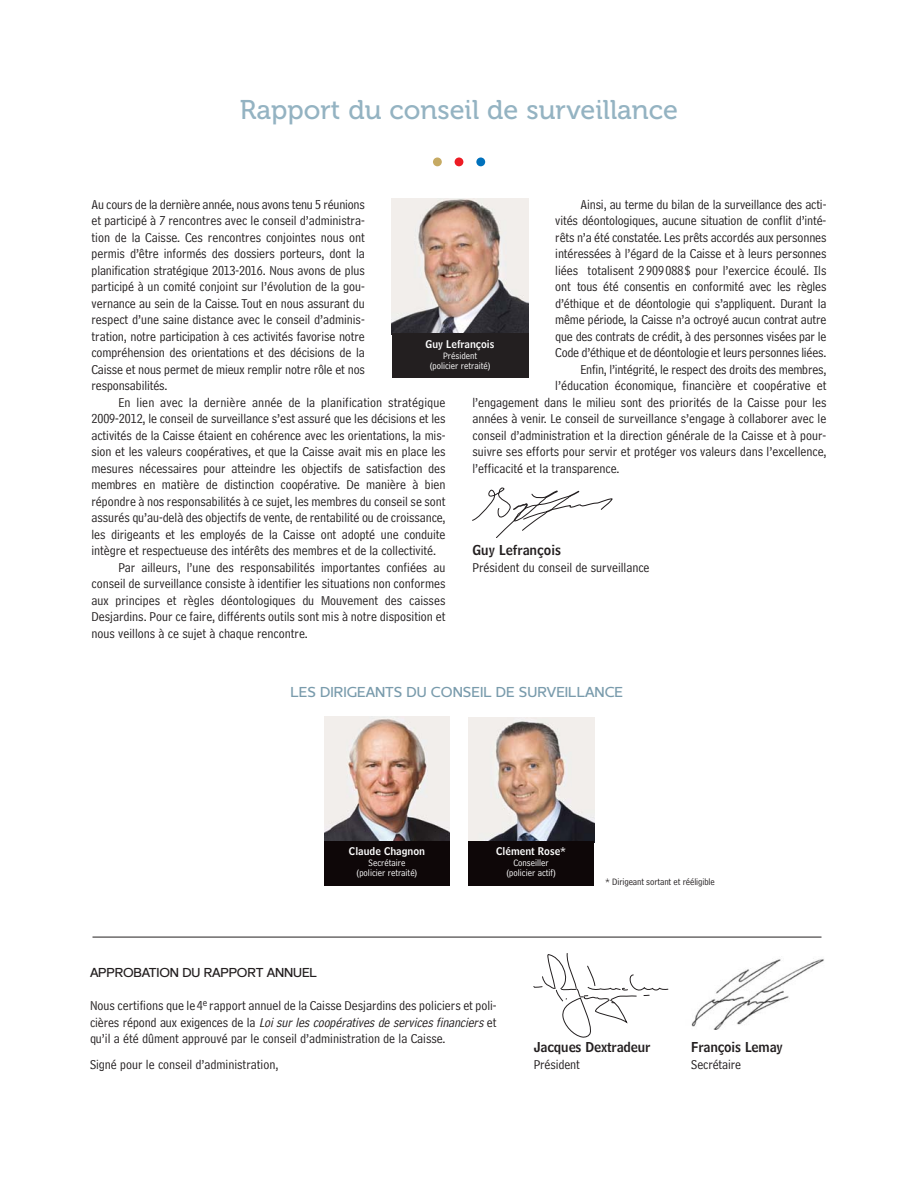
<style>
.page{position:relative;width:918px;height:1188px;background:#fff}
.page>*{position:absolute;margin:0;border:0;box-sizing:border-box;transform-origin:0 0}
.t1{font:27px "Museo 500";color:#94b3c2}
.t2{font:500 15px "Ezzo";color:#799bac}
.t3{font:13.5px/16.5px "Bell Centennial Address";letter-spacing:-.005em;color:#231f20;text-align:justify}
.t4{font:13.5px "Bell Centennial Name And Number";letter-spacing:-.01em;color:#231f20}
.t5{font:500 13.5px "Ezzo";letter-spacing:-.015em;color:#231f20}
.t6{font:10.5px "Bell Centennial Name And Number";color:#fff}
.t7{font:9.75px/9.8px "Bell Centennial Address";color:#fff;text-align:center}
.t8{font:9.75px "Bell Centennial Address";letter-spacing:-.01em;color:#231f20}
.s1{font-style:italic}
</style>
<div class="page">
<img style="left:392px;top:198px;width:136px;height:135px">
<div style="left:392px;top:333px;width:136px;height:45px;background:#231f20"></div>
<hr style="left:93px;top:937px;width:729px;height:1px;background:#231f20">
<div style="left:433px;top:157px;width:9px;height:9px;background:#c6aa63;border-radius:50%"></div>
<div style="left:455px;top:157px;width:8px;height:9px;background:#ed1c24;border-radius:50%"></div>
<div style="left:476px;top:157px;width:9px;height:9px;background:#0071bc;border-radius:50%"></div>
<svg style="left:533px;top:953px;width:136px;height:85px"></svg>
<img style="left:691px;top:958px;width:133px;height:72px">
<img style="left:324px;top:717px;width:126px;height:124px">
<img style="left:468px;top:717px;width:126px;height:124px">
<div style="left:324px;top:841px;width:126px;height:45px;background:#0e0708"></div>
<div style="left:468px;top:841px;width:126px;height:45px;background:#0e0708"></div>
<svg style="left:472px;top:488px;width:140px;height:50px"></svg>
<h1 class="t1" style="left:240px;top:100px;width:440px">Rapport du conseil de surveillance</h1>
<p class="t3" style="left:92px;top:197px;width:275px">Au cours de la dernière année, nous avons tenu 5 réu nions et participé à 7 rencontres avec le conseil d’administra&shy;tion de la Caisse. Ces rencontres conjointes nous ont permis d’être informés des dossiers porteurs, dont la planification stratégique 2013-2016. Nous avons de plus participé à un comité conjoint sur l’évolution de la gou&shy;vernance au sein de la Caisse. Tout en nous assurant du respect d’une saine distance avec le conseil d’adminis&shy;tration, notre participation à ces activités favorise notre compréhension des orientations et des décisions de la Caisse et nous permet de mieux remplir notre rôle et nos responsabilités.</p>
<p class="t3" style="left:118px;top:395px;width:329px">En lien avec la dernière année de la planification stratégique</p>
<p class="t3" style="left:92px;top:411px;width:356px">2009-2012, le conseil de surveillance s’est assuré que les décisions et les</p>
<p class="t3" style="left:92px;top:428px;width:355px">activités de la Caisse étaient en cohérence avec les orientations, la mis-</p>
<p class="t3" style="left:92px;top:444px;width:356px">sion et les valeurs coopératives, et que la Caisse avait mis en place les</p>
<p class="t3" style="left:92px;top:461px;width:356px">mesures nécessaires pour atteindre les objectifs de satisfaction des</p>
<p class="t3" style="left:92px;top:477px;width:356px">membres en matière de distinction coopérative. De manière à bien</p>
<p class="t3" style="left:92px;top:494px;width:356px">répondre à nos responsabilités à ce sujet, les membres du conseil se sont</p>
<p class="t3" style="left:92px;top:510px;width:356px">assurés qu’au-delà des objectifs de vente, de rentabilité ou de croissance,</p>
<p class="t3" style="left:92px;top:527px;width:356px">les dirigeants et les employés de la Caisse ont adopté une conduite</p>
<p class="t3" style="left:92px;top:543px;width:346px">intègre et respectueuse des intérêts des membres et de la collectivité.</p>
<p class="t3" style="left:118px;top:560px;width:329px">Par ailleurs, l’une des responsabilités importantes confiées au</p>
<p class="t3" style="left:92px;top:576px;width:356px">conseil de surveillance consiste à identifier les situations non conformes</p>
<p class="t3" style="left:92px;top:593px;width:355px">aux principes et règles déontologiques du Mouvement des caisses</p>
<p class="t3" style="left:92px;top:609px;width:355px">Desjardins. Pour ce faire, différents outils sont mis à notre disposition et</p>
<p class="t3" style="left:92px;top:626px;width:218px">nous veillons à ce sujet à chaque rencontre.</p>
<p class="t3" style="left:580px;top:197px;width:247px">Ainsi, au terme du bilan de la surveillance des acti-</p>
<p class="t3" style="left:555px;top:213px;width:273px">vités déontologiques, aucune situation de conflit d’inté-</p>
<p class="t3" style="left:555px;top:230px;width:273px">rêts n’a été constatée. Les prêts accordés aux personnes</p>
<p class="t3" style="left:555px;top:246px;width:273px">intéressées à l’égard de la Caisse et à leurs personnes</p>
<p class="t3" style="left:555px;top:263px;width:273px">liées totalisent 2 909 088 $ pour l’exercice écoulé. Ils</p>
<p class="t3" style="left:555px;top:279px;width:273px">ont tous été consentis en conformité avec les règles</p>
<p class="t3" style="left:555px;top:296px;width:273px">d’é thique et de déontologie qui s’appliquent. Durant la</p>
<p class="t3" style="left:555px;top:312px;width:273px">même période, la Caisse n’a octroyé aucun contrat autre</p>
<p class="t3" style="left:555px;top:329px;width:273px">que des contrats de crédit, à des personnes visées par le</p>
<p class="t3" style="left:555px;top:345px;width:273px">Code d’éthique et de déontologie et leurs personnes liées.</p>
<p class="t3" style="left:580px;top:362px;width:248px">Enfin, l’intégrité, le respect des droits des membres,</p>
<p class="t3" style="left:555px;top:378px;width:273px">l’éducation économique, financière et coopérative et</p>
<p class="t3" style="left:472px;top:395px;width:356px">l’engagement dans le milieu sont des priorités de la Caisse pour les</p>
<p class="t3" style="left:472px;top:411px;width:355px">années à venir. Le conseil de surveillance s’engage à collaborer avec le</p>
<p class="t3" style="left:472px;top:428px;width:355px">conseil d’administration et la direction générale de la Caisse et à pour-</p>
<p class="t3" style="left:472px;top:444px;width:355px">suivre ses efforts pour servir et protéger vos valeurs dans l’excellence,</p>
<p class="t3" style="left:472px;top:461px;width:148px">l’efficacité et la transparence.</p>
<p class="t6" style="left:426px;top:340px;width:70px">Guy Lefrançois</p>
<p class="t7" style="left:430px;top:352px;width:62px">Président (policier retraité)</p>
<p class="t4" style="left:472px;top:545px;width:90px">Guy Lefrançois</p>
<p class="t3" style="left:472px;top:560px;width:179px">Président du conseil de surveillance</p>
<p class="t2" style="left:290px;top:683px;width:334px">LES DIRIGEANTS DU CONSEIL DE SURVEILLANCE</p>
<p class="t6" style="left:349px;top:847px;width:78px">Claude Chagnon</p>
<p class="t7" style="left:357px;top:859px;width:62px">Secrétaire (policier retraité)</p>
<p class="t6" style="left:496px;top:847px;width:71px">Clément Rose*</p>
<p class="t7" style="left:507px;top:859px;width:51px">Conseiller (policier actif)</p>
<p class="t8" style="left:605px;top:878px;width:111px">* Dirigeant sortant et rééligible</p>
<p class="t5" style="left:90px;top:965px;width:229px">APPROBATION DU RAPPORT ANNUEL</p>
<p class="t3" style="left:90px;top:998px;width:408px">Nous certifions que le 4<sup>e</sup> rapport annuel de la Caisse Desjardins des policiers et poli&shy;c i è r e s r é p o n d a u x e x i g e n c e s d e l a <span class="s1">Loi sur les coopératives de services financiers</span> e t qu’il a été dûment approuvé par le conseil d’administration de la Caisse.</p>
<p class="t3" style="left:90px;top:1057px;width:190px">Signé pour le conseil d’administration,</p>
<p class="t4" style="left:534px;top:1041px;width:118px">Jacques Dextradeur</p>
<p class="t3" style="left:534px;top:1057px;width:48px">Président</p>
<p class="t4" style="left:691px;top:1041px;width:93px">François Lemay</p>
<p class="t3" style="left:691px;top:1057px;width:51px">Secrétaire</p>
</div>
